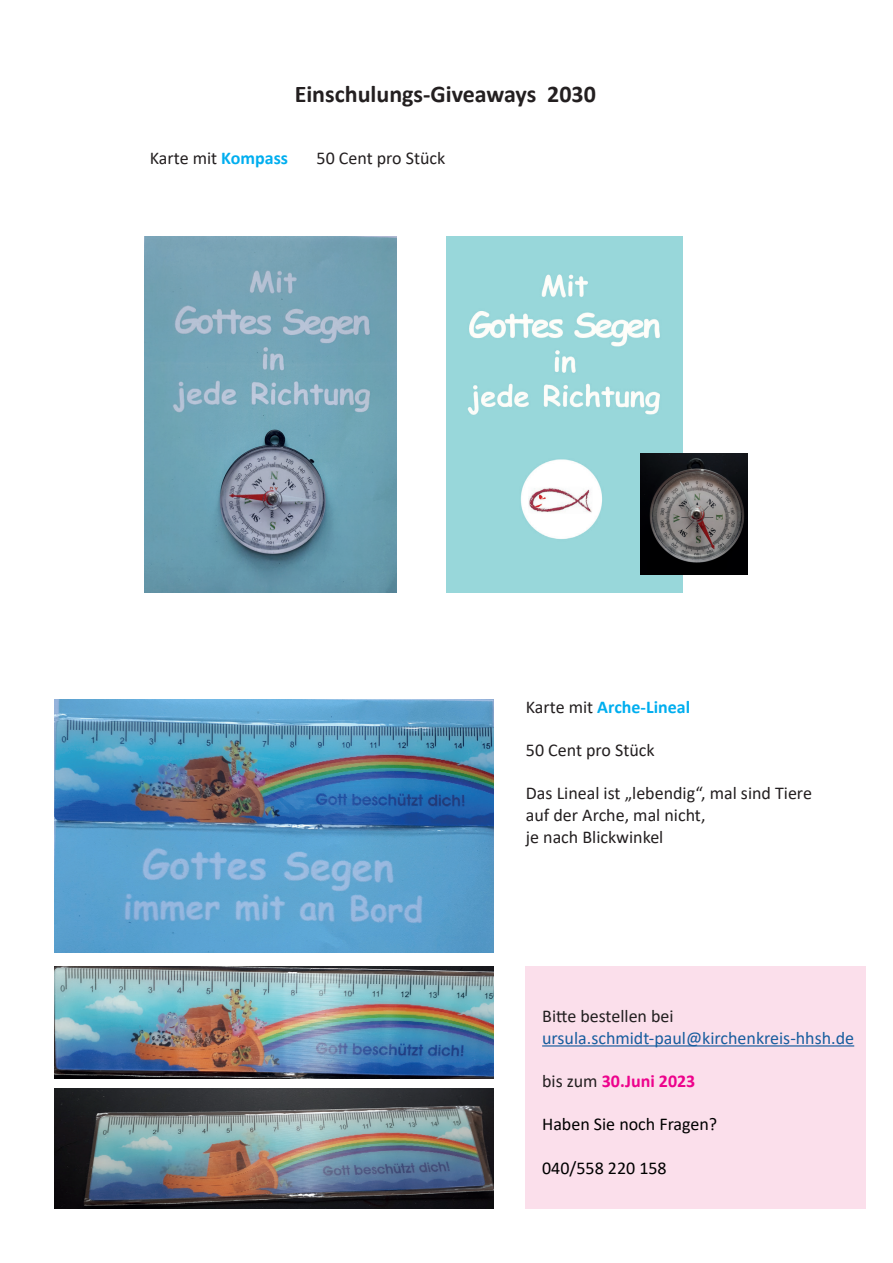
<style>
.page{position:relative;width:893px;height:1263px;background:#fff}
.page>*{position:absolute;margin:0;border:0;box-sizing:border-box;transform-origin:0 0}
.t1{font:700 24px "Calibri";color:#231f20}
.t2{font:18px/21.6px "Calibri";color:#231f20}
.t3{font:18px "Calibri";color:#175d9e}
.t4{font:18px "Calibri";color:#000}
.t5{font:700 18px "Calibri";color:#00aeef}
.t6{font:700 18px "Calibri";color:#ed028c}
.s1{font-weight:700;color:#00aeef}
.s2{font-weight:400;color:#231f20}
</style>
<div class="page">
<img style="left:54px;top:699px;width:439px;height:253px">
<img style="left:145px;top:236px;width:251px;height:356px">
<img style="left:54px;top:966px;width:439px;height:112px">
<img style="left:54px;top:1089px;width:439px;height:120px">
<img style="left:446px;top:236px;width:236px;height:356px">
<img style="left:641px;top:454px;width:107px;height:120px">
<div style="left:526px;top:966px;width:340px;height:243px;background:#fbdfeb"></div>
<hr style="left:542px;top:1045px;width:312px;height:1px;background:#175d9e">
<h1 class="t1" style="left:295px;top:77px;width:303px">Einschulungs-Giveaways 2030</h1>
<p class="t2" style="left:150px;top:147px;width:140px">Karte mit <span class="s1">Kompass</span></p>
<p class="t2" style="left:317px;top:147px;width:130px">50 Cent pro Stück</p>
<p class="t5" style="left:526px;top:694px;width:166px"><span class="s2">Karte mit</span> Arche-Lineal</p>
<p class="t2" style="left:526px;top:739px;width:130px">50 Cent pro Stück</p>
<p class="t2" style="left:526px;top:782px;width:288px">Das Lineal ist „lebendig“, mal sind Tiere auf der Arche, mal nicht,<br>je nach Blickwinkel</p>
<p class="t2" style="left:542px;top:1005px;width:133px">Bitte bestellen bei</p>
<p class="t3" style="left:542px;top:1025px;width:314px">ursula.schmidt-paul@kirchenkreis-hhsh.de</p>
<p class="t6" style="left:542px;top:1068px;width:155px"><span class="s2">bis zum</span> 30.Juni 2023</p>
<p class="t4" style="left:542px;top:1112px;width:177px">Haben Sie noch Fragen?</p>
<p class="t4" style="left:542px;top:1155px;width:126px">040/558 220 158</p>
</div>
